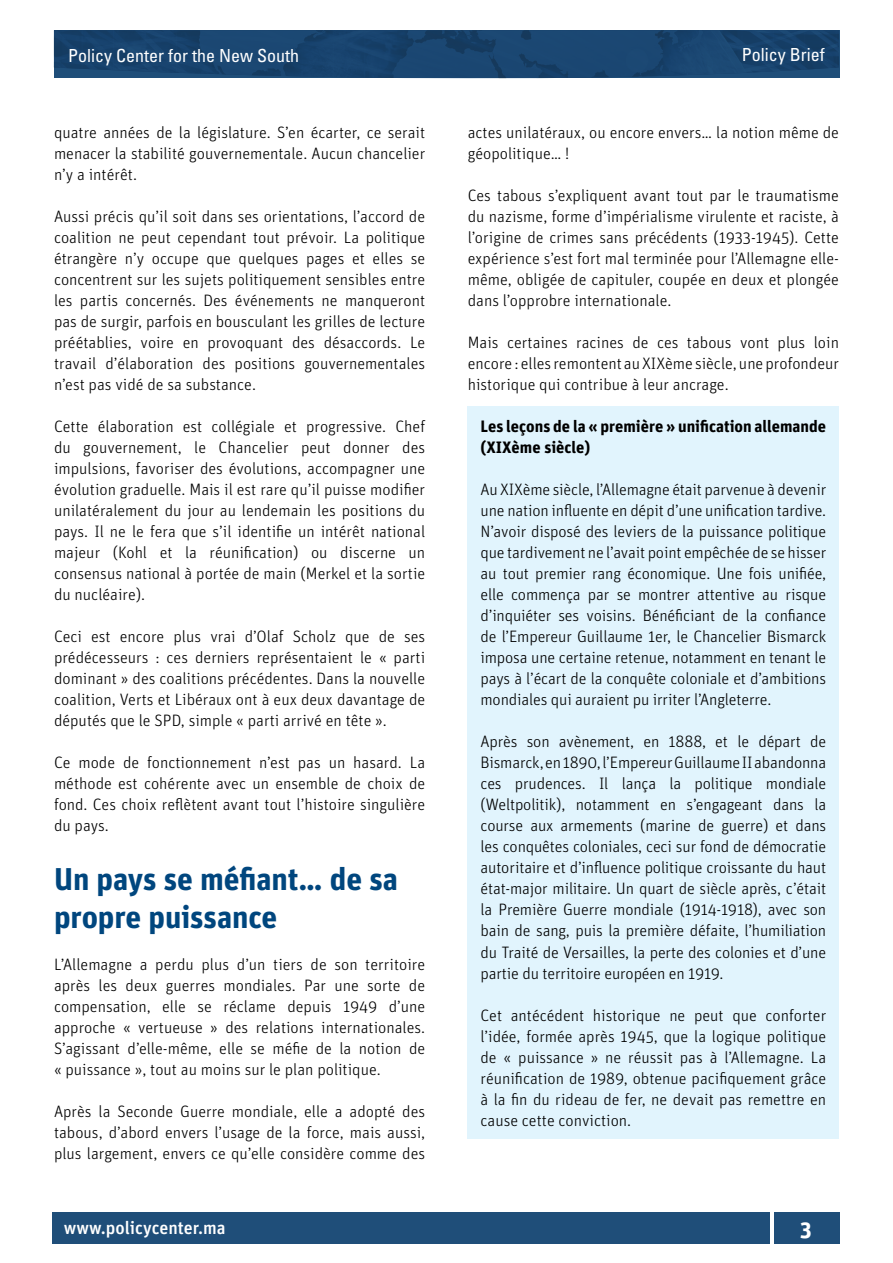
<style>
.page{position:relative;width:893px;height:1263px;background:#fff}
.page>*{position:absolute;margin:0;border:0;box-sizing:border-box;transform-origin:0 0}
.t1{font:700 31.5px/37.8px "Unit Pro";letter-spacing:-.005em;color:#00467e}
.t2{font:700 22.5px "Unit Pro";color:#fff}
.t3{font:condensed 18px "Univers LT Std";color:#fff}
.t4{font:500 18px "Unit Pro";color:#fff}
.t5{font:300 16.5px/21px "Unit Pro";color:#000;text-align:justify}
.t6{font:700 16.5px/21px "Unit Pro";color:#000}
</style>
<div class="page">
<div style="left:52px;top:1212px;width:718px;height:31px;background:#1f4e79"></div>
<div style="left:774px;top:1212px;width:65px;height:31px;background:#1f4e79"></div>
<img style="left:54px;top:30px;width:785px;height:49px">
<div style="left:468px;top:406px;width:371px;height:732px;background:#e1f4fd"></div>
<p class="t3" style="left:68px;top:44px;width:232px">Policy Center for the New South</p>
<p class="t3" style="left:742px;top:43px;width:84px">Policy Brief</p>
<p class="t5" style="left:54px;top:122px;width:373px">quatre années de la législature. S’en écarter, ce serait menacer la stabilité gouvernementale. Aucun chancelier n’y a intérêt.</p>
<p class="t5" style="left:54px;top:206px;width:373px">Aussi précis qu’il soit dans ses orientations, l’accord de coalition ne peut cependant tout prévoir. La politique étrangère n’y occupe que quelques pages et elles se concentrent sur les sujets politiquement sensibles entre les partis concernés. Des événements ne manqueront pas de surgir, parfois en bousculant les grilles de lecture préétablies, voire en provoquant des désaccords. Le travail d’élaboration des positions gouvernementales n’est pas vidé de sa substance.</p>
<p class="t5" style="left:54px;top:416px;width:373px">Cette élaboration est collégiale et progressive. Chef du gouvernement, le Chancelier peut donner des impulsions, favoriser des évolutions, accompagner une évolution graduelle. Mais il est rare qu’il puisse modifier unilatéralement du jour au lendemain les positions du pays. Il ne le fera que s’il identifie un intérêt national majeur (Kohl et la réunification) ou discerne un consensus national à portée de main (Merkel et la sortie du nucléaire).</p>
<p class="t5" style="left:54px;top:626px;width:373px">Ceci est encore plus vrai d’Olaf Scholz que de ses prédécesseurs : ces derniers représentaient le « parti dominant » des coalitions précédentes. Dans la nouvelle coalition, Verts et Libéraux ont à eux deux davantage de députés que le SPD, simple « parti arrivé en tête ».</p>
<p class="t5" style="left:54px;top:752px;width:373px">Ce mode de fonctionnement n’est pas un hasard. La méthode est cohérente avec un ensemble de choix de fond. Ces choix reflètent avant tout l’histoire singulière du pays.</p>
<h1 class="t1" style="left:54px;top:860px;width:346px">Un pays se méfiant… de sa propre puissance</h1>
<p class="t5" style="left:54px;top:954px;width:373px">L’Allemagne a perdu plus d’un tiers de son territoire après les deux guerres mondiales. Par une sorte de compensation, elle se réclame depuis 1949 d’une approche « vertueuse » des relations internationales.<br>S’agissant d’elle-même, elle se méfie de la notion de « puissance », tout au moins sur le plan politique.</p>
<p class="t5" style="left:54px;top:1101px;width:373px">Après la Seconde Guerre mondiale, elle a adopté des tabous, d’abord envers l’usage de la force, mais aussi, plus largement, envers ce qu’elle considère comme des</p>
<p class="t5" style="left:468px;top:122px;width:373px">actes unilatéraux, ou encore envers… la notion même de géopolitique… !</p>
<p class="t5" style="left:468px;top:185px;width:373px">Ces tabous s’expliquent avant tout par le traumatisme du nazisme, forme d’impérialisme virulente et raciste, à l’origine de crimes sans précédents (1933-1945). Cette expérience s’est fort mal terminée pour l’Allemagne elle&shy;même, obligée de capituler, coupée en deux et plongée dans l’opprobre internationale.</p>
<p class="t5" style="left:468px;top:332px;width:373px">Mais certaines racines de ces tabous vont plus loin encore : elles remontent au XIXème siècle, une profondeur historique qui contribue à leur ancrage.</p>
<p class="t6" style="left:480px;top:416px;width:347px">Les leçons de la « première » unification allemande (XIXème siècle)</p>
<p class="t5" style="left:480px;top:479px;width:347px">Au XIXème siècle, l’Allemagne était parvenue à devenir une nation influente en dépit d’une unification tardive.<br>N’avoir disposé des leviers de la puissance politique que tardivement ne l’avait point empêchée de se hisser au tout premier rang économique. Une fois unifiée, elle commença par se montrer attentive au risque d’inquiéter ses voisins. Bénéficiant de la confiance de l’Empereur Guillaume 1er, le Chancelier Bismarck imposa une certaine retenue, notamment en tenant le pays à l’écart de la conquête coloniale et d’ambitions mondiales qui auraient pu irriter l’Angleterre.</p>
<p class="t5" style="left:480px;top:731px;width:347px">Après son avènement, en 1888, et le départ de Bismarck, en 1890, l’Empereur Guillaume II abandonna ces prudences. Il lança la politique mondiale (Weltpolitik), notamment en s’engageant dans la course aux armements (marine de guerre) et dans les conquêtes coloniales, ceci sur fond de démocratie autoritaire et d’influence politique croissante du haut état-major militaire. Un quart de siècle après, c’était la Première Guerre mondiale (1914-1918), avec son bain de sang, puis la première défaite, l’humiliation du Traité de Versailles, la perte des colonies et d’une partie du territoire européen en 1919.</p>
<p class="t5" style="left:480px;top:1004px;width:347px">Cet antécédent historique ne peut que conforter l’idée, formée après 1945, que la logique politique de « puissance » ne réussit pas à l’Allemagne. La réunification de 1989, obtenue pacifiquement grâce à la fin du rideau de fer, ne devait pas remettre en cause cette conviction.</p>
<p class="t4" style="left:64px;top:1216px;width:164px">www.policycenter.ma</p>
<h2 class="t2" style="left:800px;top:1214px;width:13px">3</h2>
</div>
